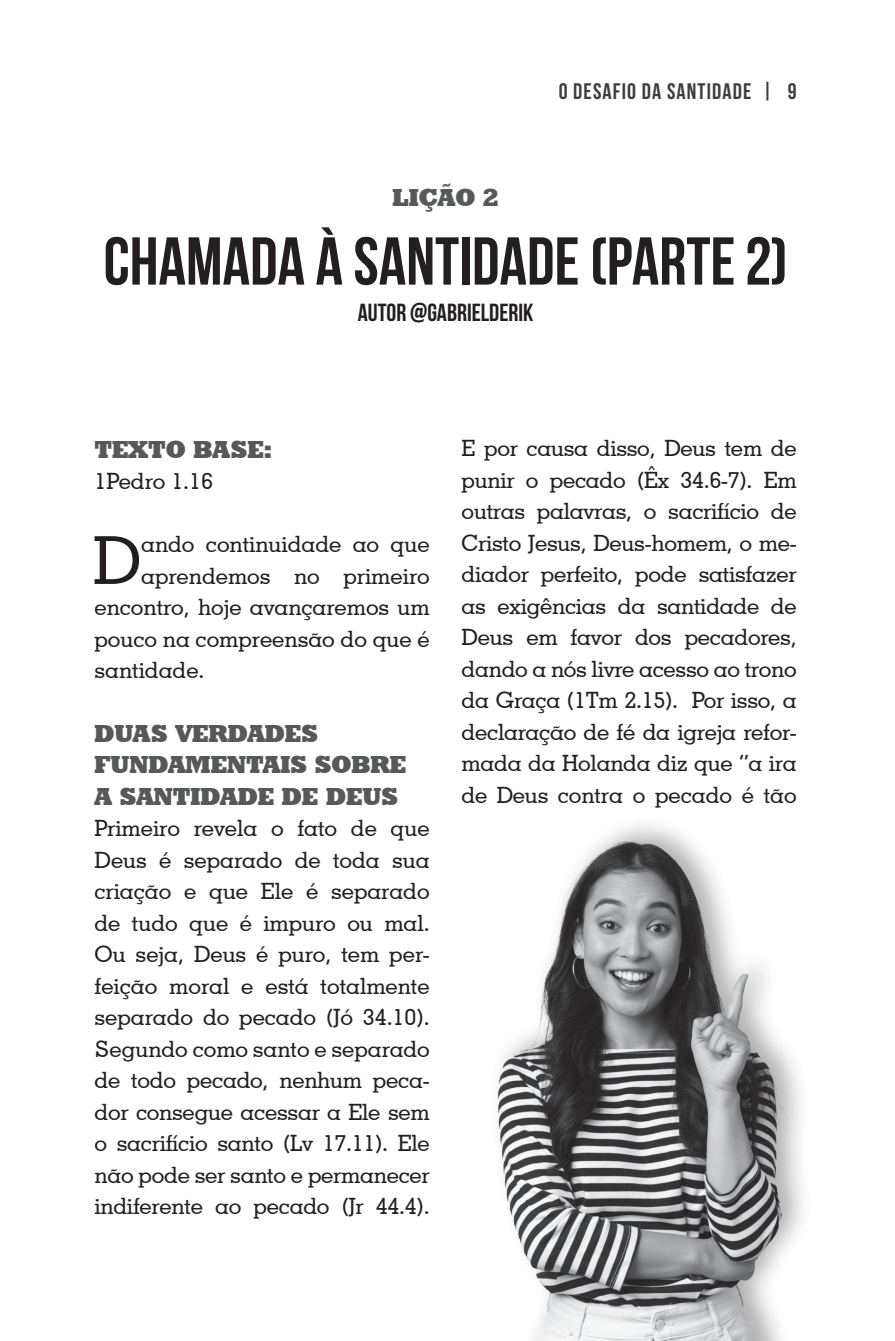
<style>
.page{position:relative;width:895px;height:1341px;background:#fff}
.page>*{position:absolute;margin:0;border:0;box-sizing:border-box;transform-origin:0 0}
.Título{font:700 67.5px "Bebas Neue";color:#231f20}
.Corpo_do_texto_s__parágrafo{font:500 66.15px "Geometric Slab 703 BT";color:#231f20}
.Subtítulo_1{font:24.75px/31.5px "Geometric Slab 712 BT Extra Bold A";color:#57585a}
.Subtítulo{font:700 24.75px "Bebas Neue";color:#231f20}
.Corpo_do_texto_s__parágrafo-2{font:500 22.5px/31.5px "Geometric Slab 703 BT";color:#231f20;text-align:justify}
.t1{font:700 22.5px "Bebas Neue";letter-spacing:.05em;color:#3e3e3f}
</style>
<div class="page">
<img style="left:497px;top:828px;width:306px;height:512px">
<p class="t1" style="left:558px;top:78px;width:239px">O DESAFIO DA SANTIDADE | 9</p>
<p class="Subtítulo_1" style="left:392px;top:181px;width:108px">LIÇÃO 2</p>
<p class="Título" style="left:103px;top:224px;width:685px">CHAMADA À SANTIDADE (PARTE 2)</p>
<p class="Subtítulo" style="left:358px;top:298px;width:177px">AUTOR @GABRIELDERIK</p>
<p class="Subtítulo_1" style="left:94px;top:433px;width:179px">TEXTO BASE:</p>
<p class="Corpo_do_texto_s__parágrafo-2" style="left:94px;top:465px;width:120px">1Pedro 1.16</p>
<p class="Corpo_do_texto_s__parágrafo" style="left:93px;top:520px;width:50px">D</p>
<p class="Corpo_do_texto_s__parágrafo-2" style="left:141px;top:528px;width:290px">ando continuidade ao que</p>
<p class="Corpo_do_texto_s__parágrafo-2" style="left:141px;top:560px;width:290px">aprendemos no primeiro</p>
<p class="Corpo_do_texto_s__parágrafo-2" style="left:94px;top:591px;width:336px">encontro, hoje avançaremos um</p>
<p class="Corpo_do_texto_s__parágrafo-2" style="left:94px;top:623px;width:336px">pouco na compreensão do que é</p>
<p class="Corpo_do_texto_s__parágrafo-2" style="left:94px;top:654px;width:111px">santidade.</p>
<p class="Subtítulo_1" style="left:94px;top:716px;width:313px">DUAS VERDADES<br>FUNDAMENTAIS SOBRE<br>A SANTIDADE DE DEUS</p>
<p class="Corpo_do_texto_s__parágrafo-2" style="left:94px;top:812px;width:336px">Primeiro revela o fato de que Deus é separado de toda sua criação e que Ele é separado de tudo que é impuro ou mal.<br>Ou seja, Deus é puro, tem per&shy;feição moral e está totalmente separado do pecado (Jó 34.10).<br>Segundo como santo e separado de todo pecado, nenhum peca&shy;dor consegue acessar a Ele sem o sacrifício santo (Lv 17.11). Ele não pode ser santo e permanecer indiferente ao pecado (Jr 44.4).</p>
<p class="Corpo_do_texto_s__parágrafo-2" style="left:461px;top:432px;width:336px">E por causa disso, Deus tem de punir o pecado (Êx 34.6-7). Em outras palavras, o sacrifício de Cristo Jesus, Deus-homem, o me&shy;diador perfeito, pode satisfazer as exigências da santidade de Deus em favor dos pecadores, dando a nós livre acesso ao trono da Graça (1Tm 2.15). Por isso, a declaração de fé da igreja refor&shy;mada da Holanda diz que “a ira de Deus contra o pecado é tão</p>
</div>
